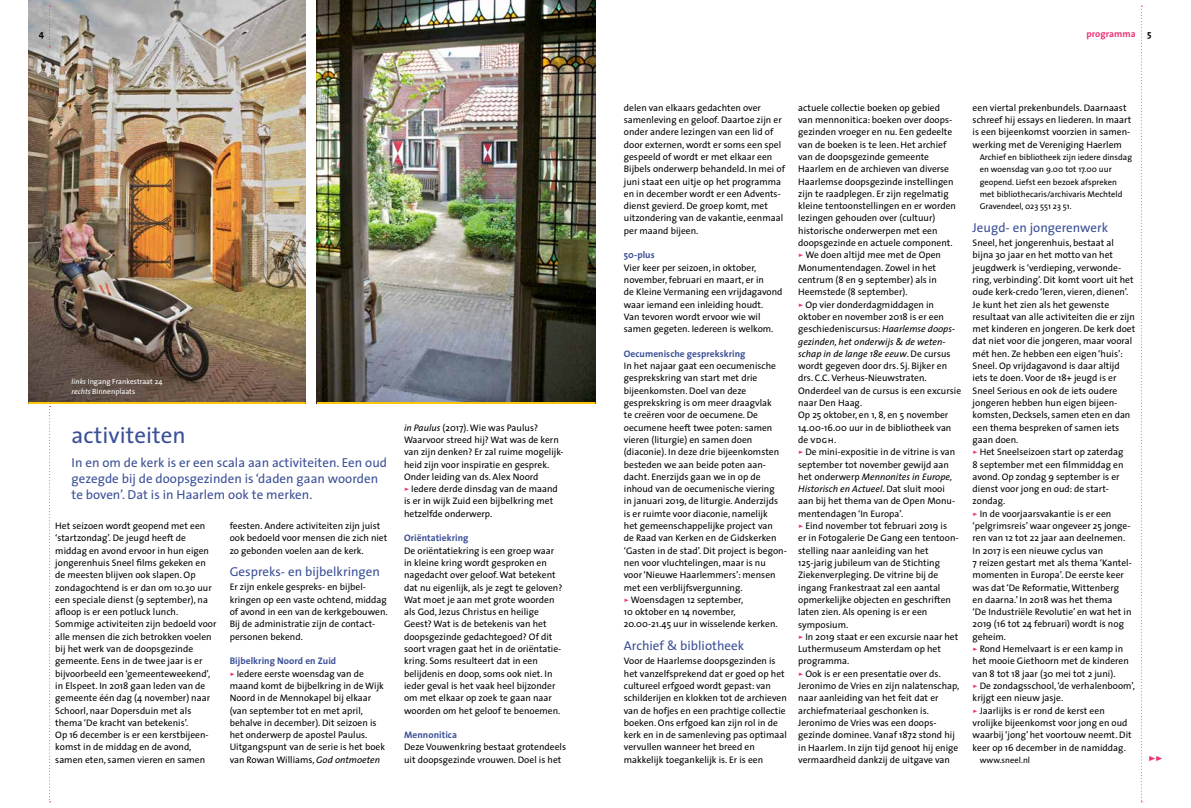
<style>
.page{position:relative;width:1191px;height:808px;background:#fff}
.page>*{position:absolute;margin:0;border:0;box-sizing:border-box;transform-origin:0 0}
.t1{font:23px "The Sans";color:#3b5097}
.t2{font:13px/16px "The Sans";color:#3b5097}
.t3{font:12px "The Sans Bold Caps";color:#ed3376}
.t4{font:9.5px/12.3px "The Sans";color:#000}
.t5{font:700 9.5px "The Sans";letter-spacing:.005em;color:#3b5097}
.t6{font:700 9.5px "The Sans";letter-spacing:.005em;color:#ed3376}
.t7{font:9.5px "The Sans Caps";color:#000}
.t8{font:700 9.5px "The Sans";color:#000}
.t9{font:8.5px/12.3px "The Sans";color:#000}
.t10{font:7.5px/10px "The Sans";color:#fff}
.s1{font-style:italic}
.s2{font-weight:700;color:#3b5097}
.s3{font-family:"The Sans Caps";color:#ed3376}
.s4{font-family:"The Sans"}
</style>
<div class="page">
<img style="left:28px;top:0;width:277px;height:402px">
<img style="left:317px;top:0;width:278px;height:402px">
<svg style="left:49px;top:6px;width:2px;height:41px"></svg>
<hr style="left:28px;top:402px;width:277px;height:2px;background:#fdc609">
<hr style="left:317px;top:402px;width:278px;height:2px;background:#fdc609">
<svg style="left:1141px;top:6px;width:1px;height:796px"></svg>
<svg style="left:49px;top:406px;width:2px;height:396px"></svg>
<p class="t8" style="left:39px;top:26px;width:7px">4</p>
<p class="t6" style="left:1086px;top:26px;width:51px">programma</p>
<p class="t8" style="left:1147px;top:26px;width:6px">5</p>
<p class="t10" style="left:72px;top:376px;width:92px"><span class="s1">links</span> Ingang Frankestraat 24 <span class="s1">rechts</span> Binnenplaats</p>
<h1 class="t1" style="left:72px;top:416px;width:116px">activiteiten</h1>
<h2 class="t2" style="left:72px;top:455px;width:317px">In en om de kerk is er een scala aan activiteiten. Een oud gezegde bij de doopsgezinden is ‘daden gaan woorden te boven’. Dat is in Haarlem ook te merken.</h2>
<p class="t4" style="left:55px;top:519px;width:163px">Het seizoen wordt geopend met een ‘startzondag’. De jeugd heeft de middag en avond ervoor in hun eigen jongerenhuis Sneel films gekeken en de meesten blijven ook slapen. Op zondagochtend is er dan om 10.30 uur een speciale dienst (9 september), na afloop is er een potluck lunch.<br>Sommige activiteiten zijn bedoeld voor alle mensen die zich betrokken voelen bij het werk van de doopsgezinde gemeente. Eens in de twee jaar is er bijvoorbeeld een ‘gemeenteweekend’, in Elspeet. In 2018 gaan leden van de gemeente één dag (4 november) naar Schoorl, naar Dopersduin met als thema ‘De kracht van betekenis’.<br>Op 16 december is er een kerstbijeen&shy;komst in de middag en de avond, samen eten, samen vieren en samen</p>
<p class="t4" style="left:230px;top:519px;width:159px">feesten. Andere activiteiten zijn juist ook bedoeld voor mensen die zich niet zo gebonden voelen aan de kerk.</p>
<h2 class="t2" style="left:230px;top:563px;width:152px">Gespreks- en bijbelkringen</h2>
<p class="t4" style="left:230px;top:581px;width:159px">Er zijn enkele gespreks- en bijbel&shy;kringen op een vaste ochtend, middag of avond in een van de kerkgebouwen.<br>Bij de administratie zijn de contact&shy;personen bekend.</p>
<p class="t4" style="left:230px;top:655px;width:157px"><span class="s2">Bijbelkring Noord en Zuid<br></span><span class="s3">&gt;</span> Iedere eerste woensdag van de maand komt de bijbelkring in de Wijk Noord in de Mennokapel bij elkaar (van september tot en met april, behalve in december). Dit seizoen is het onderwerp de apostel Paulus.<br>Uitgangspunt van de serie is het boek van Rowan Williams, <span class="s1">God ontmoeten</span></p>
<p class="t4" style="left:404px;top:421px;width:161px"><span class="s1">in Paulus</span> (2017). Wie was Paulus?<br>Waarvoor streed hij? Wat was de kern van zijn denken? Er zal ruime mogelijk&shy;heid zijn voor inspiratie en gesprek.<br>Onder leiding van ds. Alex Noord<br><span class="s3">&gt;</span> Iedere derde dinsdag van de maand is er in wijk Zuid een bijbelkring met hetzelfde onderwerp.</p>
<p class="t5" style="left:404px;top:530px;width:66px">Oriëntatiekring</p>
<p class="t4" style="left:404px;top:544px;width:160px">De oriëntatiekring is een groep waar in kleine kring wordt gesproken en nagedacht over geloof. Wat betekent dat nu eigenlijk, als je zegt te geloven?<br>Wat moet je aan met grote woorden als God, Jezus Christus en heilige Geest? Wat is de betekenis van het doopsgezinde gedachtegoed? Of dit soort vragen gaat het in de oriëntatie&shy;kring. Soms resulteert dat in een belijdenis en doop, soms ook niet. In ieder geval is het vaak heel bijzonder om met elkaar op zoek te gaan naar woorden om het geloof te benoemen.</p>
<p class="t5" style="left:404px;top:727px;width:54px">Mennonitica</p>
<p class="t4" style="left:404px;top:741px;width:163px">Deze Vouwenkring bestaat grotendeels uit doopsgezinde vrouwen. Doel is het</p>
<p class="t4" style="left:624px;top:101px;width:163px">delen van elkaars gedachten over samenleving en geloof. Daartoe zijn er onder andere lezingen van een lid of door externen, wordt er soms een spel gespeeld of wordt er met elkaar een Bijbels onderwerp behandeld. In mei of juni staat een uitje op het programma en in december wordt er een Advents&shy;dienst gevierd. De groep komt, met uitzondering van de vakantie, eenmaal per maand bijeen.</p>
<p class="t5" style="left:624px;top:247px;width:32px">50-plus</p>
<p class="t4" style="left:624px;top:261px;width:160px">Vier keer per seizoen, in oktober, november, februari en maart, er in<br>de Kleine Vermaning een vrijdagavond waar iemand een inleiding houdt.<br>Van tevoren wordt ervoor wie wil samen gegeten. Iedereen is welkom.</p>
<p class="t5" style="left:624px;top:346px;width:123px">Oecumenische gesprekskring</p>
<p class="t4" style="left:624px;top:359px;width:164px">In het najaar gaat een oecumenische gesprekskring van start met drie bijeenkomsten. Doel van deze gesprekskring is om meer draagvlak<br>te creëren voor de oecumene. De oecumene heeft twee poten: samen vieren (liturgie) en samen doen (diaconie). In deze drie bijeenkomsten besteden we aan beide poten aan&shy;dacht. Enerzijds gaan we in op de inhoud van de oecumenische viering<br>in januari 2019, de liturgie. Anderzijds is er ruimte voor diaconie, namelijk<br>het gemeenschappelijke project van<br>de Raad van Kerken en de Gidskerken ‘Gasten in de stad’. Dit project is begon&shy;nen voor vluchtelingen, maar is nu<br>voor ‘Nieuwe Haarlemmers’: mensen met een verblijfsvergunning.<br><span class="s3">&gt;</span> Woensdagen 12 september,<br>10 oktober en 14 november,<br>20.00-21.45 uur in wisselende kerken.</p>
<h2 class="t2" style="left:624px;top:637px;width:122px">Archief &amp; bibliotheek</h2>
<p class="t4" style="left:624px;top:655px;width:165px">Voor de Haarlemse doopsgezinden is het vanzelfsprekend dat er goed op het cultureel erfgoed wordt gepast: van schilderijen en klokken tot de archieven van de hofjes en een prachtige collectie boeken. Ons erfgoed kan zijn rol in de kerk en in de samenleving pas optimaal vervullen wanneer het breed en makkelijk toegankelijk is. Er is een</p>
<p class="t4" style="left:798px;top:101px;width:164px">actuele collectie boeken op gebied<br>van mennonitica: boeken over doops&shy;gezinden vroeger en nu. Een gedeelte van de boeken is te leen. Het archief van de doopsgezinde gemeente Haarlem en de archieven van diverse Haarlemse doopsgezinde instellingen zijn te raadplegen. Er zijn regelmatig kleine tentoonstellingen en er worden lezingen gehouden over (cultuur) historische onderwerpen met een doopsgezinde en actuele component.<br><span class="s3">&gt;</span> We doen altijd mee met de Open Monumentendagen. Zowel in het centrum (8 en 9 september) als in Heemstede (8 september).<br><span class="s3">&gt;</span> Op vier donderdagmiddagen in oktober en november 2018 is er een geschiedeniscursus: <span class="s1">Haarlemse doops&shy;gezinden, het onderwijs &amp; de weten&shy;schap in de lange 18e eeuw</span>. De cursus wordt gegeven door drs. Sj. Bijker en drs. C.C. Verheus-Nieuwstraten.<br>Onderdeel van de cursus is een excursie naar Den Haag.<br>Op 25 oktober, en 1, 8, en 5 november 14.00-16.00 uur in de bibliotheek van</p>
<p class="t7" style="left:798px;top:432px;width:40px"><span class="s4">de</span> vdgh<span class="s4">.</span></p>
<p class="t4" style="left:798px;top:446px;width:163px"><span class="s3">&gt;</span> De mini-expositie in de vitrine is van september tot november gewijd aan het onderwerp <span class="s1">Mennonites in Europe, Historisch en Actueel</span>. Dat sluit mooi aan bij het thema van de Open Monu&shy;mentendagen ‘In Europa’.<br><span class="s3">&gt;</span> Eind november tot februari 2019 is<br>er in Fotogalerie De Gang een tentoon&shy;stelling naar aanleiding van het 125-jarig jubileum van de Stichting Ziekenverpleging. De vitrine bij de ingang Frankestraat zal een aantal opmerkelijke objecten en geschriften laten zien. Als opening is er een symposium.<br><span class="s3">&gt;</span> In 2019 staat er een excursie naar het Luthermuseum Amsterdam op het programma.<br><span class="s3">&gt;</span> Ook is er een presentatie over ds.<br>Jeronimo de Vries en zijn nalatenschap, naar aanleiding van het feit dat er archiefmateriaal geschonken is.<br>Jeronimo de Vries was een doops&shy;gezinde dominee. Vanaf 1872 stond hij in Haarlem. In zijn tijd genoot hij enige vermaardheid dankzij de uitgave van</p>
<p class="t4" style="left:972px;top:101px;width:160px">een viertal prekenbundels. Daarnaast schreef hij essays en liederen. In maart is een bijeenkomst voorzien in samen&shy;werking met de Vereniging Haerlem</p>
<p class="t9" style="left:979px;top:151px;width:154px">Archief en bibliotheek zijn iedere dinsdag en woensdag van 9.00 tot 17.00 uur geopend. Liefst een bezoek afspreken met bibliothecaris/archivaris Mechteld Gravendeel, 023 551 23 51.</p>
<h2 class="t2" style="left:972px;top:219px;width:137px">Jeugd- en jongerenwerk</h2>
<p class="t4" style="left:972px;top:236px;width:164px">Sneel, het jongerenhuis, bestaat al bijna 30 jaar en het motto van het jeugdwerk is ‘verdieping, verwonde&shy;ring, verbinding’. Dit komt voort uit het oude kerk-credo ‘leren, vieren, dienen’.<br>Je kunt het zien als het gewenste resultaat van alle activiteiten die er zijn met kinderen en jongeren. De kerk doet dat niet voor die jongeren, maar vooral mét hen. Ze hebben een eigen ‘huis’:<br>Sneel. Op vrijdagavond is daar altijd iets te doen. Voor de 18+ jeugd is er Sneel Serious en ook de iets oudere jongeren hebben hun eigen bijeen&shy;komsten, Decksels, samen eten en dan een thema bespreken of samen iets gaan doen.<br><span class="s3">&gt;</span> Het Sneelseizoen start op zaterdag<br>8 september met een filmmiddag en avond. Op zondag 9 september is er dienst voor jong en oud: de start&shy;zondag.<br><span class="s3">&gt;</span> In de voorjaarsvakantie is er een ‘pelgrimsreis’ waar ongeveer 25 jonge&shy;ren van 12 tot 22 jaar aan deelnemen.<br>In 2017 is een nieuwe cyclus van<br>7 reizen gestart met als thema ‘Kantel&shy;momenten in Europa’. De eerste keer was dat ‘De Reformatie, Wittenberg<br>en daarna.’ In 2018 was het thema<br>‘De Industriële Revolutie’ en wat het in 2019 (16 tot 24 februari) wordt is nog geheim.<br><span class="s3">&gt;</span> Rond Hemelvaart is er een kamp in het mooie Giethoorn met de kinderen van 8 tot 18 jaar (30 mei tot 2 juni).<br><span class="s3">&gt;</span> De zondagsschool, ‘de verhalenboom’, krijgt een nieuw jasje.<br><span class="s3">&gt;</span> Jaarlijks is er rond de kerst een vrolijke bijeenkomst voor jong en oud waarbij ‘jong’ het voortouw neemt. Dit keer op 16 december in de namiddag.</p>
<p class="t9" style="left:979px;top:753px;width:52px">www.sneel.nl</p>
<p class="t3" style="left:1148px;top:748px;width:16px">&gt;&gt;</p>
</div>
